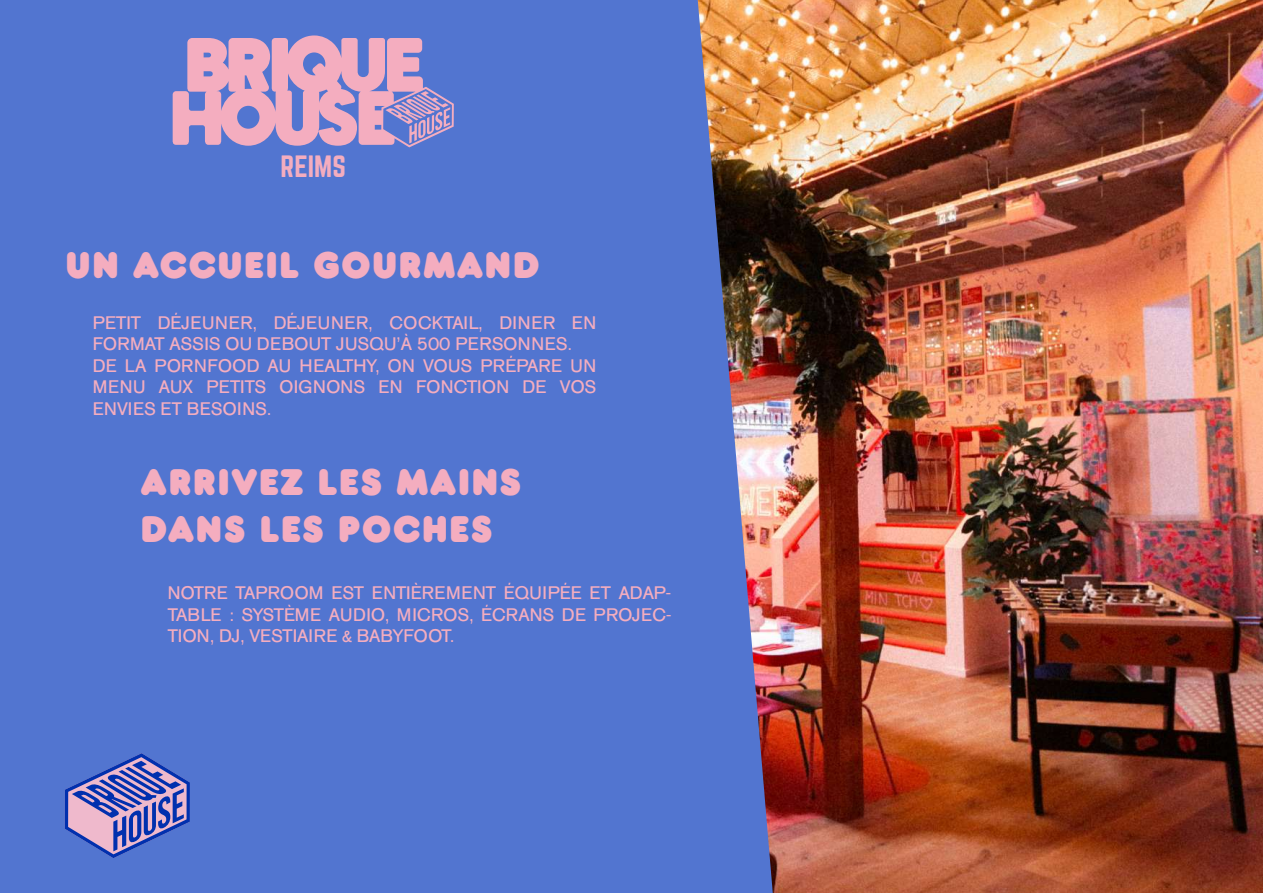
<style>
.page{position:relative;width:1263px;height:893px;background:#fff}
.page>*{position:absolute;margin:0;border:0;box-sizing:border-box;transform-origin:0 0}
.t1{font:38.7px/46.5px "Frankfurter W02";letter-spacing:.03em;color:#f4adbf}
.t2{font:27px "Norwester";color:#f4adbf}
.t3{font:18px/21.6px "AG Old Face BQ";letter-spacing:.02em;color:#f4adbf}
</style>
<div class="page">
<img style="left:773px;top:0;width:490px;height:893px">
<div style="left:0;top:0;width:773px;height:893px;background:#5275d0"></div>
<svg style="left:65px;top:753px;width:125px;height:105px;background:#7378c3"></svg>
<svg style="left:172px;top:35px;width:282px;height:112px;background:#ba99c4"></svg>
<h2 class="t2" style="left:281px;top:153px;width:67px">REIMS</h2>
<h1 class="t1" style="left:66px;top:242px;width:476px">UN ACCUEIL GOURMAND</h1>
<p class="t3" style="left:93px;top:312px;width:505px">PETIT DÉJEUNER, DÉJEUNER, COCKTAIL, DINER EN FORMAT ASSIS OU DEBOUT JUSQU’À 500 PERSONNES.<br>DE LA PORNFOOD AU HEALTHY, ON VOUS PRÉPARE UN MENU AUX PETITS OIGNONS EN FONCTION DE VOS ENVIES ET BESOINS.</p>
<h1 class="t1" style="left:141px;top:459px;width:382px">ARRIVEZ LES MAINS<br>DANS LES POCHES</h1>
<p class="t3" style="left:168px;top:582px;width:505px;text-align:justify">NOTRE TAPROOM EST ENTIÈREMENT ÉQUIPÉE ET ADAP-TABLE : SYSTÈME AUDIO, MICROS, ÉCRANS DE PROJEC-TION, DJ, VESTIAIRE &amp; BABYFOOT.</p>
</div>
